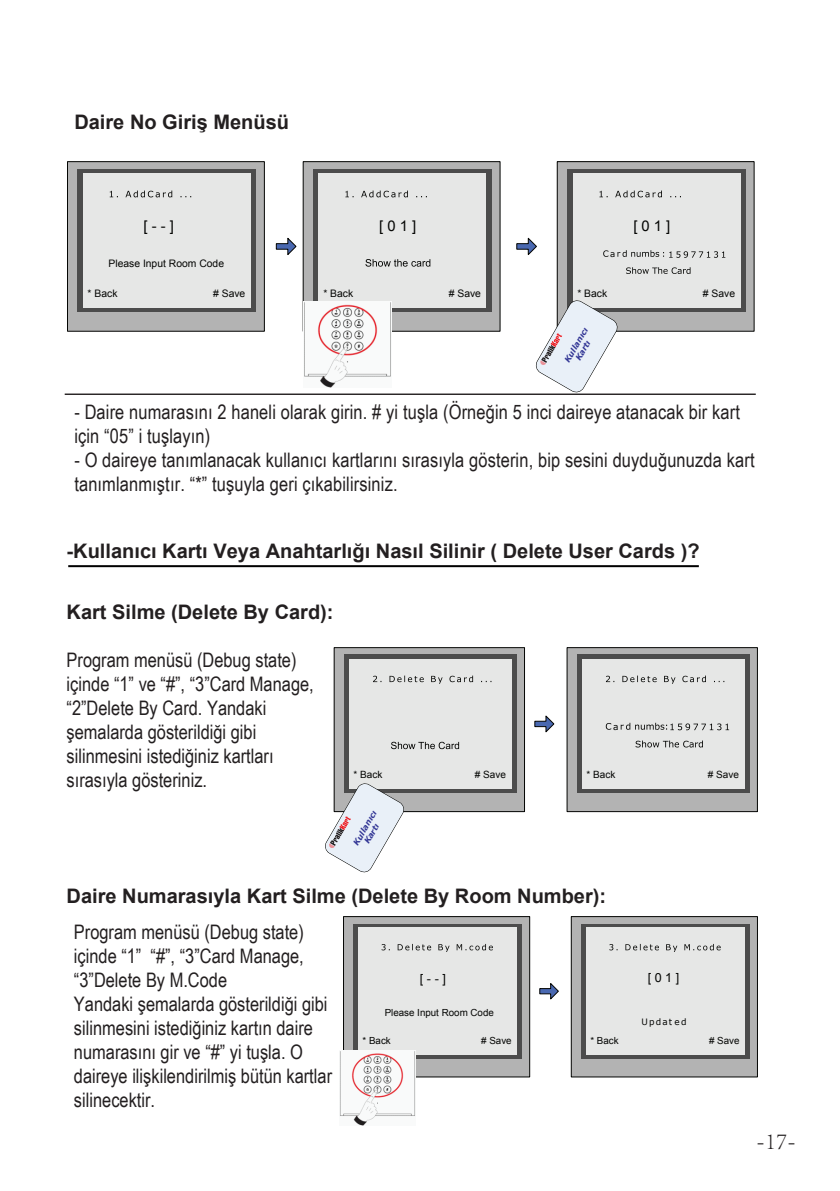
<style>
.page{position:relative;width:840px;height:1191px;background:#fff}
.page>*{position:absolute;margin:0;border:0;box-sizing:border-box;transform-origin:0 0}
.t1{font:300 24px "Adobe Song Std";color:#231f20}
.t2{font:20px/24px "Arial Narrow";color:#231f20}
.t3{font:700 20px "Arial";color:#231f20}
.t4{font:14.8px "Arial";color:#040503}
.t5{font:12.6px "Arial";color:#040503}
.t6{font:10.4px "Arial";color:#040503}
.t7{font:10px "Arial";color:#040503}
.t8{font:9.8px "Arial";color:#040503}
.t9{font:9px "Verdana";color:#040503}
.t10{font:8.8px "Verdana";letter-spacing:.145em;color:#040503}
.t11{font:8.6px "Verdana";color:#040503}
.t12{font:italic 700 8px/8.6px "Verdana";color:#323695;text-align:center}
</style>
<div class="page">
<hr style="left:65px;top:393px;width:690px;height:2px;background:#231f20">
<svg style="left:534px;top:715px;width:20px;height:17px"></svg>
<div style="left:334px;top:647px;width:190px;height:164px;background:#b3b3b3"></div>
<div style="left:334px;top:647px;width:190px;height:164px;border:1px solid #040503"></div>
<div style="left:344px;top:655px;width:172px;height:138px;background:#4c4c4c"></div>
<div style="left:349px;top:659px;width:162px;height:130px;background:#e6e7e6"></div>
<svg style="left:373px;top:675px;width:118px;height:9px"></svg>
<svg style="left:391px;top:742px;width:68px;height:7px"></svg>
<div style="left:566px;top:647px;width:191px;height:164px;background:#b3b3b3"></div>
<div style="left:577px;top:655px;width:171px;height:138px;background:#4c4c4c"></div>
<div style="left:581px;top:659px;width:162px;height:130px;background:#e6e7e6"></div>
<svg style="left:606px;top:675px;width:118px;height:9px"></svg>
<svg style="left:605px;top:723px;width:6px;height:6px"></svg>
<svg style="left:620px;top:723px;width:108px;height:7px"></svg>
<svg style="left:635px;top:740px;width:67px;height:7px"></svg>
<svg style="left:276px;top:237px;width:20px;height:18px"></svg>
<svg style="left:516px;top:237px;width:20px;height:18px"></svg>
<div style="left:67px;top:161px;width:197px;height:170px;background:#b3b3b3;border:1px solid #040503"></div>
<div style="left:78px;top:169px;width:178px;height:143px;background:#4c4c4c"></div>
<div style="left:83px;top:173px;width:167px;height:135px;background:#e6e7e6"></div>
<svg style="left:110px;top:190px;width:81px;height:7px"></svg>
<div style="left:303px;top:161px;width:197px;height:170px;background:#b3b3b3;border:1px solid #040503"></div>
<div style="left:313px;top:169px;width:178px;height:143px;background:#4c4c4c"></div>
<div style="left:318px;top:173px;width:168px;height:135px;background:#e6e7e6"></div>
<svg style="left:345px;top:190px;width:81px;height:7px"></svg>
<svg style="left:365px;top:259px;width:65px;height:8px"></svg>
<div style="left:557px;top:162px;width:196px;height:169px;background:#b3b3b3"></div>
<div style="left:556px;top:161px;width:197px;height:170px;border:1px solid #040503"></div>
<div style="left:567px;top:169px;width:178px;height:143px;background:#4c4c4c"></div>
<div style="left:572px;top:173px;width:167px;height:135px;background:#e6e7e6"></div>
<svg style="left:599px;top:190px;width:81px;height:7px"></svg>
<svg style="left:603px;top:250px;width:5px;height:7px"></svg>
<svg style="left:617px;top:250px;width:43px;height:7px"></svg>
<svg style="left:669px;top:251px;width:56px;height:7px"></svg>
<svg style="left:626px;top:267px;width:64px;height:7px"></svg>
<img style="left:303px;top:301px;width:88px;height:86px">
<svg style="left:539px;top:983px;width:19px;height:16px"></svg>
<div style="left:343px;top:916px;width:186px;height:161px;background:#b3b3b3;border:1px solid #040503"></div>
<div style="left:353px;top:923px;width:168px;height:135px;background:#4c4c4c"></div>
<div style="left:358px;top:927px;width:158px;height:127px;background:#e6e7e6"></div>
<svg style="left:381px;top:944px;width:111px;height:8px"></svg>
<div style="left:570px;top:916px;width:187px;height:161px;background:#b3b3b3;border:1px solid #040503"></div>
<div style="left:581px;top:923px;width:168px;height:135px;background:linear-gradient(to right,#4c4c4c,#4c4c4c)"></div>
<div style="left:585px;top:927px;width:159px;height:127px;background:#e6e7e6"></div>
<svg style="left:609px;top:944px;width:111px;height:8px"></svg>
<img style="left:339px;top:1050px;width:76px;height:75px">
<hr style="left:68px;top:565px;width:630px;height:2px;background:#000">
<svg style="left:533px;top:298px;width:86px;height:96px"></svg>
<svg style="left:325px;top:781px;width:81px;height:92px"></svg>
<p class="t3" style="left:74px;top:108px;width:216px">Daire No Giriş Menüsü</p>
<p class="t4" style="left:143px;top:216px;width:32px">[ - - ]</p>
<p class="t6" style="left:108px;top:256px;width:117px">Please Input Room Code</p>
<p class="t6" style="left:88px;top:286px;width:31px">* Back</p>
<p class="t6" style="left:213px;top:286px;width:34px"># Save</p>
<p class="t4" style="left:379px;top:216px;width:38px">[ 0 1 ]</p>
<p class="t6" style="left:323px;top:286px;width:31px">* Back</p>
<p class="t6" style="left:448px;top:286px;width:34px"># Save</p>
<p class="t11" style="left:610px;top:248px;width:7px">a</p>
<p class="t4" style="left:633px;top:216px;width:38px">[ 0 1 ]</p>
<p class="t6" style="left:577px;top:286px;width:31px">* Back</p>
<p class="t6" style="left:702px;top:286px;width:34px"># Save</p>
<p class="t12" style="left:562px;top:359px;width:40px;rotate:-60deg">Kullanıcı<br>Kartı</p>
<p class="t2" style="left:74px;top:399px;width:666px">- Daire numarasını 2 haneli olarak girin. # yi tuşla (Örneğin 5 inci daireye atanacak bir kart için “05” i tuşlayın)</p>
<p class="t2" style="left:74px;top:447px;width:681px">- O daireye tanımlanacak kullanıcı kartlarını sırasıyla gösterin, bip sesini duyduğunuzda kart tanımlanmıştır. “*” tuşuyla geri çıkabilirsiniz.</p>
<p class="t3" style="left:67px;top:537px;width:634px">-Kullanıcı Kartı Veya Anahtarlığı Nasıl Silinir ( Delete User Cards )?</p>
<p class="t3" style="left:67px;top:598px;width:268px">Kart Silme (Delete By Card):</p>
<p class="t2" style="left:67px;top:647px;width:249px">Program menüsü (Debug state) içinde “1” ve “#”, “3”Card Manage, “2”Delete By Card. Yandaki şemalarda gösterildiği gibi silinmesini istediğiniz kartları sırasıyla gösteriniz.</p>
<p class="t9" style="left:612px;top:720px;width:7px">a</p>
<p class="t7" style="left:353px;top:768px;width:30px">* Back</p>
<p class="t7" style="left:474px;top:768px;width:33px"># Save</p>
<p class="t7" style="left:586px;top:768px;width:30px">* Back</p>
<p class="t7" style="left:707px;top:768px;width:33px"># Save</p>
<p class="t12" style="left:351px;top:842px;width:40px;rotate:-60deg">Kullanıcı<br>Kartı</p>
<p class="t3" style="left:67px;top:883px;width:541px">Daire Numarasıyla Kart Silme (Delete By Room Number):</p>
<p class="t2" style="left:74px;top:918px;width:259px">Program menüsü (Debug state) içinde “1” “#”, “3”Card Manage, “3”Delete By M.Code<br>Yandaki şemalarda gösterildiği gibi silinmesini istediğiniz kartın daire numarasını gir ve “#” yi tuşla. O daireye ilişkilendirilmiş bütün kartlar silinecektir.</p>
<p class="t5" style="left:420px;top:970px;width:27px">[ - - ]</p>
<p class="t8" style="left:384px;top:1006px;width:111px">Please Input Room Code</p>
<p class="t8" style="left:362px;top:1034px;width:30px">* Back</p>
<p class="t8" style="left:481px;top:1034px;width:32px"># Save</p>
<p class="t5" style="left:647px;top:969px;width:33px">[ 0 1 ]</p>
<p class="t10" style="left:641px;top:1015px;width:47px">Updated</p>
<p class="t8" style="left:590px;top:1034px;width:30px">* Back</p>
<p class="t8" style="left:708px;top:1034px;width:32px"># Save</p>
<p class="t1" style="left:755px;top:1127px;width:42px">-17-</p>
</div>
